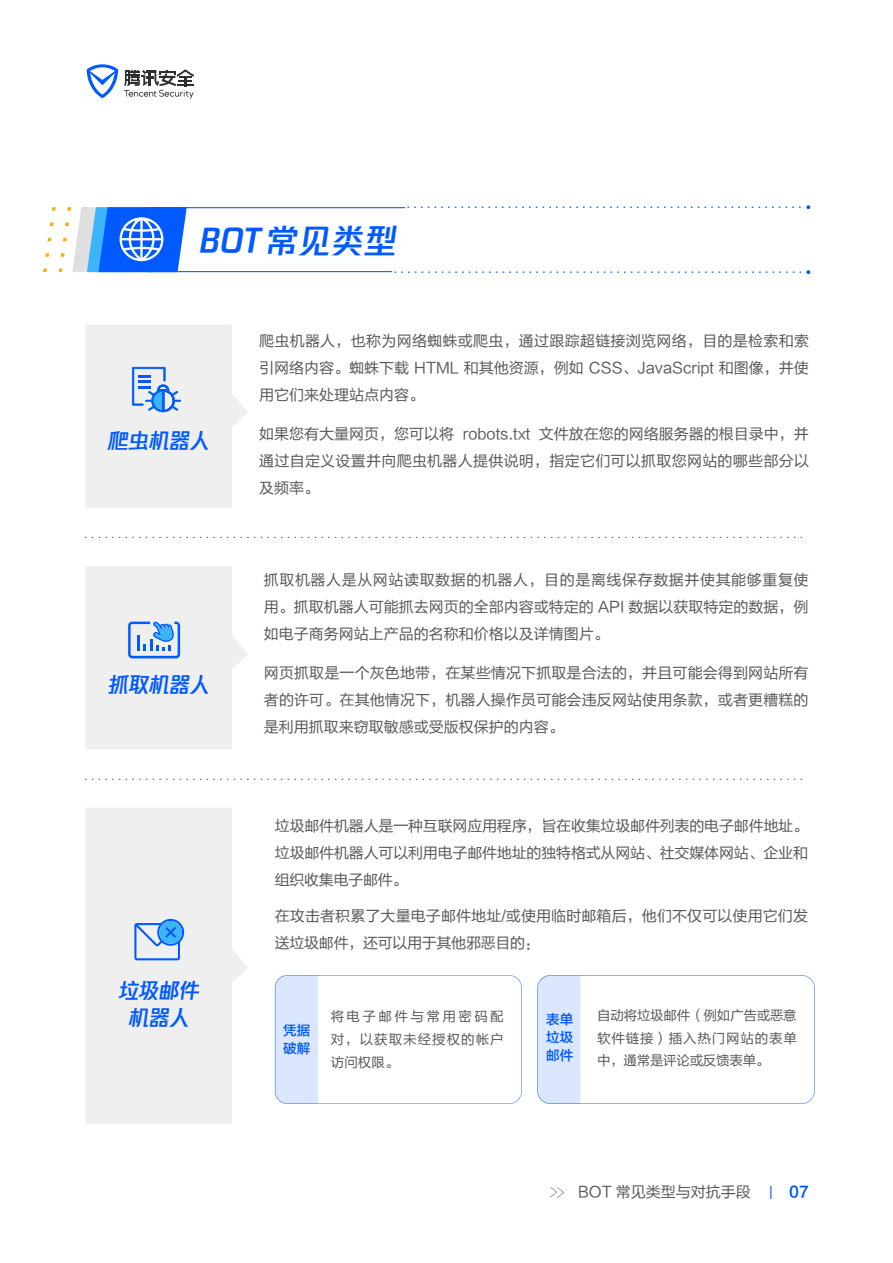
<style>
.page{position:relative;width:893px;height:1263px;background:#fff}
.page>*{position:absolute;margin:0;border:0;box-sizing:border-box;transform-origin:0 0}
.t1{font:33px "Tencent Sans W7";color:#005aff}
.t2{font:21px/27px "Tencent Sans W7";letter-spacing:-.035em;color:#005aff;text-align:center}
.t3{font:15px/27px "FZLTHK GBK1 0";color:#595757;text-align:justify}
.t4{font:15px "FZLTCHK GBK1 0";color:#005aff}
.t5{font:13.5px/22.5px "FZLTHK GBK1 0";letter-spacing:.06em;color:#595757;text-align:justify}
.t6{font:13.5px/18px "FZLTZHK GBK1 0";color:#005aff}
</style>
<div class="page">
<svg style="left:395px;top:270px;width:415px;height:4px"></svg>
<hr style="left:146px;top:271px;width:246px;height:1px;background:#0059fb">
<svg style="left:408px;top:205px;width:402px;height:4px"></svg>
<hr style="left:146px;top:207px;width:259px;height:1px;background:#0059fb">
<svg style="left:770px;top:1186px;width:1px;height:13px"></svg>
<svg style="left:550px;top:1187px;width:14px;height:11px"></svg>
<svg style="left:43px;top:207px;width:144px;height:65px"></svg>
<svg style="left:86px;top:808px;width:162px;height:316px;fill:#efefef"></svg>
<svg style="left:86px;top:537px;width:717px;height:1px"></svg>
<svg style="left:86px;top:779px;width:717px;height:1px"></svg>
<svg style="left:134px;top:919px;width:50px;height:41px"></svg>
<svg style="left:86px;top:566px;width:162px;height:183px"></svg>
<svg style="left:86px;top:325px;width:162px;height:182px"></svg>
<svg style="left:537px;top:975px;width:278px;height:129px"></svg>
<svg style="left:275px;top:975px;width:247px;height:129px"></svg>
<svg style="left:87px;top:64px;width:31px;height:34px"></svg>
<svg style="left:124px;top:70px;width:70px;height:29px"></svg>
<h1 class="t1" style="left:199px;top:218px;width:200px">BOT常见类型</h1>
<h2 class="t2" style="left:109px;top:426px;width:104px">爬虫机器人</h2>
<h2 class="t2" style="left:109px;top:671px;width:104px">抓取机器人</h2>
<h2 class="t2" style="left:119px;top:976px;width:83px">垃圾邮件机器人</h2>
<p class="t3" style="left:259px;top:327px;width:551px">爬虫机器人，也称为网络蜘蛛或爬虫，通过跟踪超链接浏览网络，目的是检索和索引网络内容。蜘蛛下载 HTML 和其他资源，例如 CSS、JavaScript 和图像，并使用它们来处理站点内容。</p>
<p class="t3" style="left:259px;top:420px;width:551px">如果您有大量网页，您可以将 robots.txt 文件放在您的网络服务器的根目录中，并通过自定义设置并向爬虫机器人提供说明，指定它们可以抓取您网站的哪些部分以及频率。</p>
<p class="t3" style="left:264px;top:567px;width:546px">抓取机器人是从网站读取数据的机器人，目的是离线保存数据并使其能够重复使用。抓取机器人可能抓去网页的全部内容或特定的 API 数据以获取特定的数据，例如电子商务网站上产品的名称和价格以及详情图片。</p>
<p class="t3" style="left:264px;top:660px;width:546px">网页抓取是一个灰色地带，在某些情况下抓取是合法的，并且可能会得到网站所有者的许可。在其他情况下，机器人操作员可能会违反网站使用条款，或者更糟糕的是利用抓取来窃取敏感或受版权保护的内容。</p>
<p class="t3" style="left:275px;top:812px;width:535px">垃圾邮件机器人是一种互联网应用程序，旨在收集垃圾邮件列表的电子邮件地址。垃圾邮件机器人可以利用电子邮件地址的独特格式从网站、社交媒体网站、企业和组织收集电子邮件。</p>
<p class="t3" style="left:275px;top:902px;width:535px">在攻击者积累了大量电子邮件地址/或使用临时邮箱后，他们不仅可以使用它们发送垃圾邮件，还可以用于其他邪恶目的：</p>
<p class="t5" style="left:331px;top:1006px;width:175px">将电子邮件与常用密码配对，以获取未经授权的帐户访问权限。</p>
<p class="t6" style="left:283px;top:1021px;width:28px">凭据破解</p>
<p class="t6" style="left:546px;top:1010px;width:28px;text-align:justify">表单垃圾邮件</p>
<p class="t5" style="left:597px;top:1005px;width:201px">自动将垃圾邮件（例如广告或恶意软件链接）插入热门网站的表单中，通常是评论或反馈表单。</p>
<p class="t3" style="left:578px;top:1178px;width:174px">BOT 常见类型与对抗手段</p>
<p class="t4" style="left:789px;top:1183px;width:21px">07</p>
</div>
